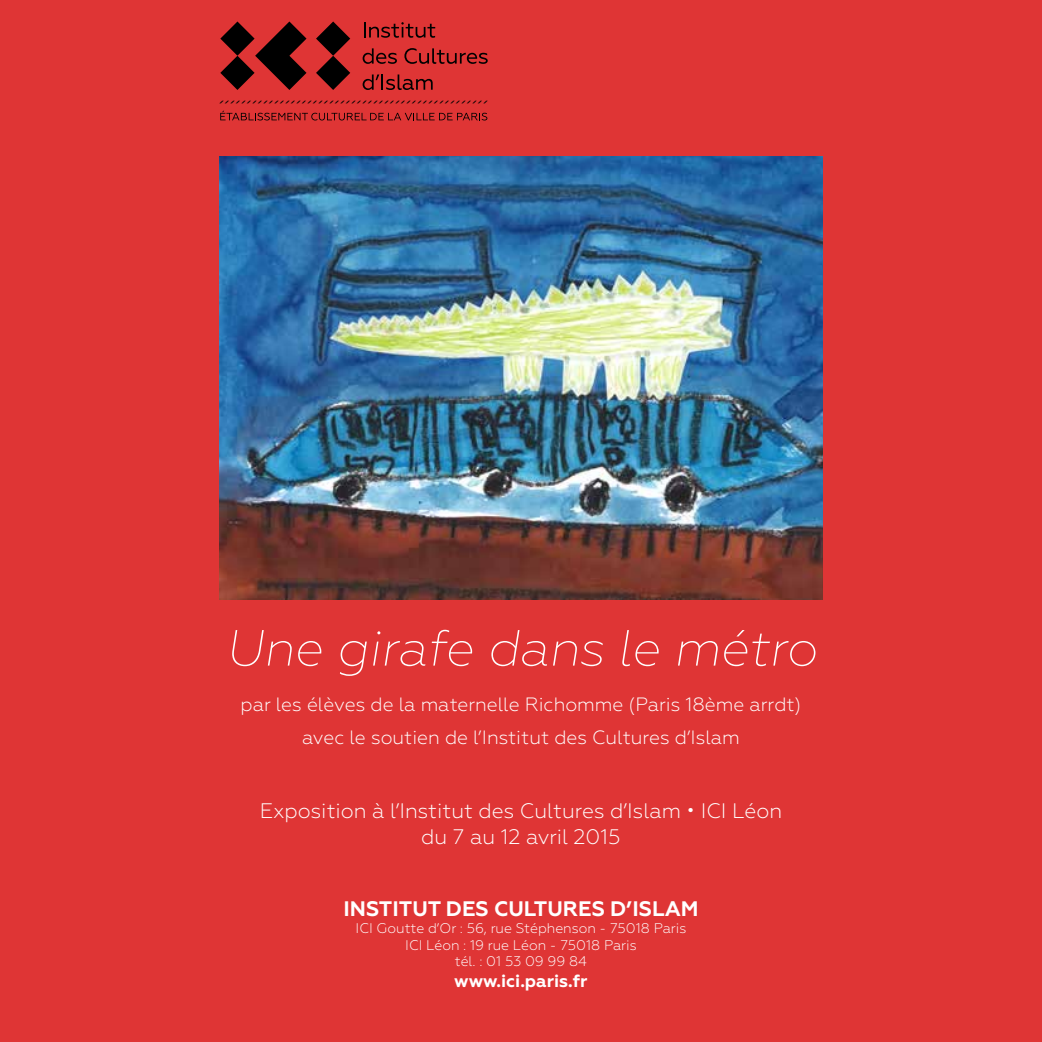
<style>
.page{position:relative;width:1042px;height:1042px;background:#df3535}
.page>*{position:absolute;margin:0;border:0;box-sizing:border-box;transform-origin:0 0}
.t1{font:italic 200 50.75px "Geometria";color:#fff}
.t2{font:300 21px/25.2px "Geometria";color:#fff;text-align:center}
.t3{font:700 21px "Geometria";color:#fff}
.t4{font:300 19.25px/33.6px "Geometria";color:#fff;text-align:center}
.t5{font:700 17.5px "Geometria";color:#fff}
.t6{font:300 14px/16.8px "Geometria";color:#fff;text-align:center}
.t7{font:800 2.98px "Geometria";color:#000;scale:2.34 1}
</style>
<div class="page">
<img style="left:219px;top:157px;width:604px;height:443px">
<svg style="left:220px;top:111px;width:267px;height:9px"></svg>
<svg style="left:364px;top:22px;width:71px;height:16px"></svg>
<svg style="left:363px;top:48px;width:34px;height:16px"></svg>
<svg style="left:404px;top:48px;width:84px;height:16px"></svg>
<svg style="left:363px;top:74px;width:70px;height:16px"></svg>
<svg style="left:220px;top:21px;width:86px;height:69px"></svg>
<svg style="left:316px;top:21px;width:34px;height:69px"></svg>
<p class="t7" style="left:220px;top:100px;width:116px">/ / / / / / / / / / / / / / / / / / / / / / / / / / / / / / / / / / / / / / / / / / / / / / / / /</p>
<h1 class="t1" style="left:225px;top:619px;width:593px">Une girafe dans le métro</h1>
<p class="t4" style="left:240px;top:687px;width:562px">par les élèves de la maternelle Richomme (Paris 18ème arrdt) avec le soutien de l’Institut des Cultures d’Islam</p>
<p class="t2" style="left:260px;top:798px;width:524px">Exposition à l’Institut des Cultures d’Islam • ICI Léon du 7 au 12 avril 2015</p>
<p class="t3" style="left:343px;top:896px;width:357px">INSTITUT DES CULTURES D’ISLAM</p>
<p class="t6" style="left:355px;top:919px;width:332px">ICI Goutte d’Or : 56, rue Stéphenson - 75018 Paris<br>ICI Léon : 19 rue Léon - 75018 Paris<br>tél. : 01 53 09 99 84</p>
<p class="t5" style="left:454px;top:971px;width:135px">www.ici.paris.fr</p>
</div>
